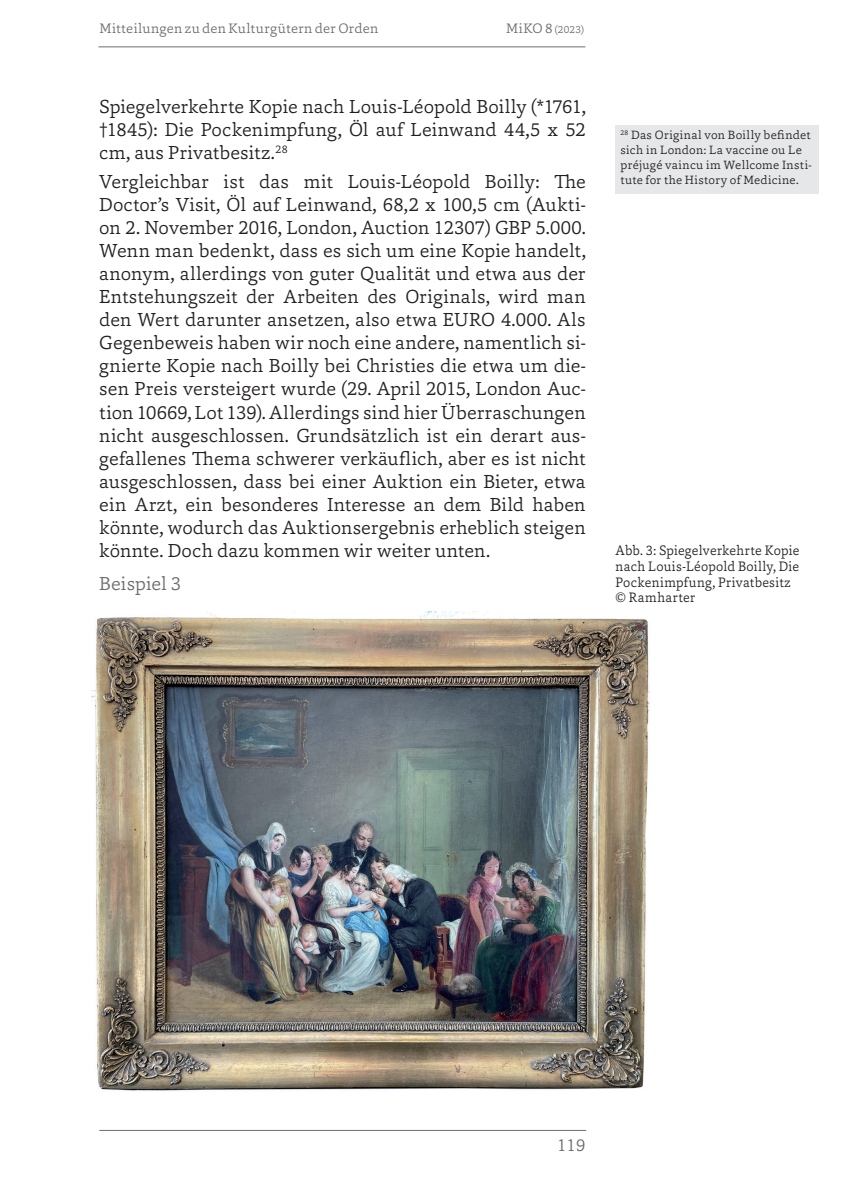
<style>
.page{position:relative;width:844px;height:1191px;background:#fff}
.page>*{position:absolute;margin:0;border:0;box-sizing:border-box;transform-origin:0 0}
.t1{font:300 19.25px/23.1px "Capita";letter-spacing:.005em;color:#231f20;text-align:justify}
.t2{font:300 19.25px "Capita";color:#6c6d70}
.t3{font:300 17.5px "Capita";color:#6c6d70}
.t4{font:300 14px/15.8px "Capita";letter-spacing:.02em;color:#231f20;scale:.95 1}
.t5{font:300 14px "Capita";letter-spacing:.025em;color:#6c6d70}
.t6{font:300 12.25px/14.9px "Capita";letter-spacing:.02em;color:#231f20}
.t7{font:300 10.5px "Capita";color:#6c6d70}
.s1{font-size:14px}
</style>
<div class="page">
<hr style="left:99px;top:1130px;width:487px;height:1px;background:#6c6d70">
<hr style="left:98px;top:47px;width:487px;height:1px;background:#6c6d70">
<div style="left:615px;top:125px;width:204px;height:69px;background:#e6e7e9"></div>
<img style="left:92px;top:611px;width:558px;height:480px">
<p class="t5" style="left:99px;top:19px;width:280px">Mitteilungen zu den Kulturgütern der Orden</p>
<p class="t7" style="left:506px;top:23px;width:79px"><span class="s1">MiKO 8</span> (2023)</p>
<p class="t1" style="left:99px;top:95px;width:488px">Spiegelverkehrte Kopie nach Louis-Léopold Boilly (*1761, †1845): Die Pockenimpfung, Öl auf Leinwand 44,5 x 52 cm, aus Privatbesitz.<sup>28</sup></p>
<p class="t1" style="left:99px;top:169px;width:488px">Vergleichbar ist das mit Louis-Léopold Boilly: The Doctor’s Visit, Öl auf Leinwand, 68,2 x 100,5 cm (Aukti&shy;on 2. November 2016, London, Auction 12307) GBP 5.000.<br>Wenn man bedenkt, dass es sich um eine Kopie handelt, anonym, allerdings von guter Qualität und etwa aus der Entstehungszeit der Arbeiten des Originals, wird man den Wert darunter ansetzen, also etwa EURO 4.000. Als Gegenbeweis haben wir noch eine andere, namentlich si&shy;gnierte Kopie nach Boilly bei Christies die etwa um die&shy;sen Preis versteigert wurde (29. April 2015, London Auc&shy;tion 10669, Lot 139). Allerdings sind hier Überraschungen nicht ausgeschlossen. Grundsätzlich ist ein derart aus&shy;gefallenes Thema schwerer verkäuflich, aber es ist nicht ausgeschlossen, dass bei einer Auktion ein Bieter, etwa ein Arzt, ein besonderes Interesse an dem Bild haben könnte, wodurch das Auktionsergebnis erheblich steigen könnte. Doch dazu kommen wir weiter unten.</p>
<p class="t2" style="left:99px;top:571px;width:83px">Beispiel 3</p>
<p class="t6" style="left:620px;top:127px;width:192px"><sup>28</sup> Das Original von Boilly befindet sich in London: La vaccine ou Le préjugé vaincu im Wellcome Insti&shy;tute for the History of Medicine.</p>
<p class="t4" style="left:615px;top:542px;width:195px">Abb. 3: Spiegelverkehrte Kopie nach Louis-Léopold Boilly, Die<br>Pockenimpfung, Privatbesitz © Ramharter</p>
<p class="t3" style="left:557px;top:1133px;width:30px">119</p>
</div>
